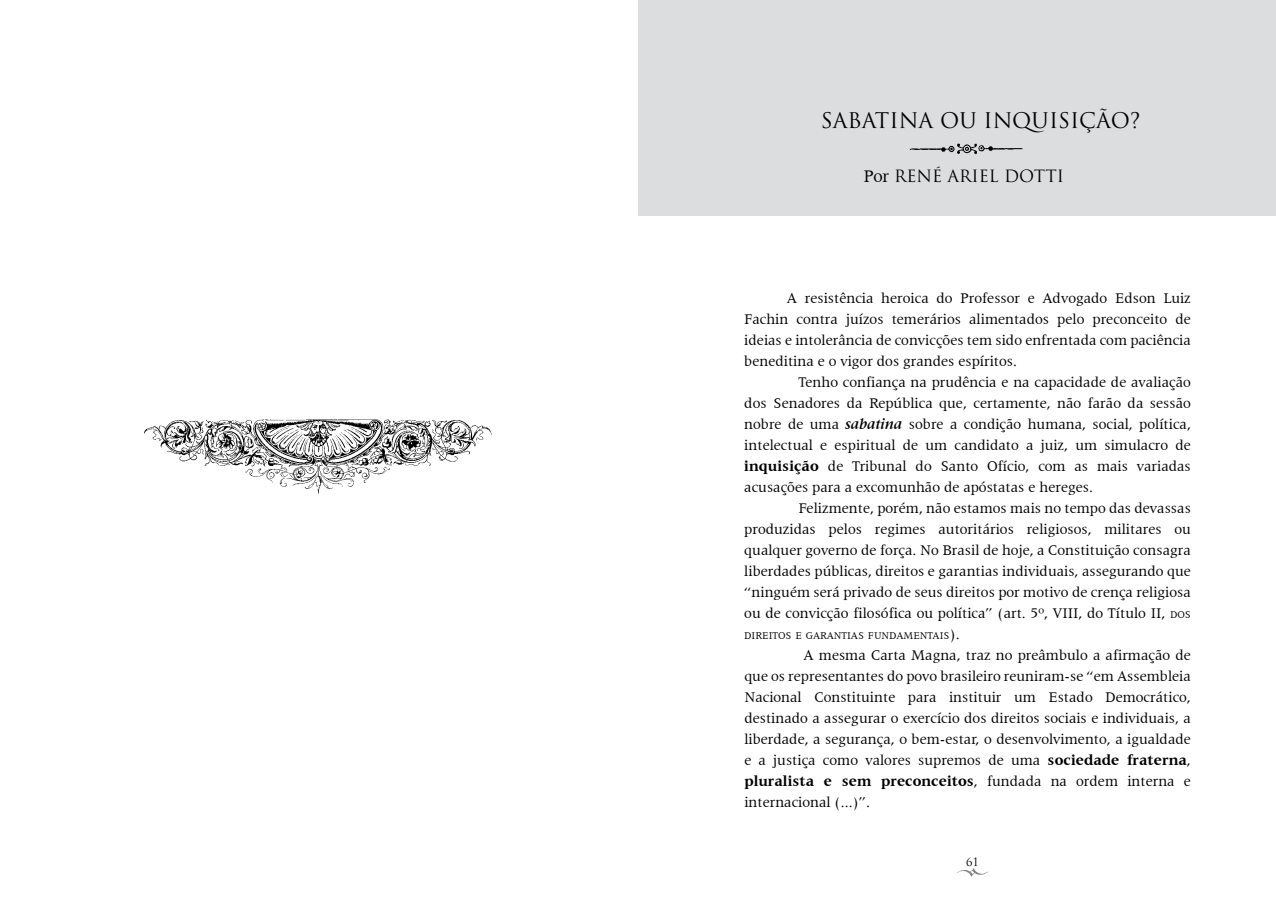
<style>
.page{position:relative;width:1276px;height:915px;background:#fff}
.page>*{position:absolute;margin:0;border:0;box-sizing:border-box;transform-origin:0 0}
.t1{font:21px "Trajan Pro";color:#000}
.t2{font:16.5px "Trajan Pro";color:#000}
.t3{font:15px/21px "Latin 725 BT";color:#000;text-align:justify}
.t4{font:11.25px "Trajan Pro";color:#000}
.t5{font:10.5px "Latin 725 BT";color:#000}
.s1{font-family:"Latin 725 BT";font-size:18px}
.s2{font-weight:700;font-style:italic}
.s3{font-weight:700}
.s4{font-size:10.5px}
.s5{font-size:15px}
</style>
<div class="page">
<img style="left:958px;top:868px;width:29px;height:7px">
<div style="left:638px;top:0;width:638px;height:215px;background:#dcddde"></div>
<img style="left:909px;top:143px;width:114px;height:12px">
<img style="left:144px;top:419px;width:348px;height:75px">
<h1 class="t1" style="left:820px;top:107px;width:321px">SABATINA OU INQUISIÇÃO?</h1>
<p class="t2" style="left:863px;top:166px;width:202px"><span class="s1">Por</span> RENÉ ARIEL DOTTI</p>
<p class="t3" style="left:744px;top:287px;width:448px;text-indent:43px">A resistência heroica do Professor e Advogado Edson Luiz Fachin contra juízos temerários alimentados pelo preconceito de ideias e intolerância de convicções tem sido enfrentada com paciência beneditina e o vigor dos grandes espíritos.</p>
<p class="t3" style="left:744px;top:371px;width:448px;text-indent:54px">Tenho confiança na prudência e na capacidade de avaliação dos Senadores da República que, certamente, não farão da sessão nobre de uma <span class="s2">sabatina</span> sobre a condição humana, social, política, intelectual e espiritual de um candidato a juiz, um simulacro de <span class="s3">inquisição</span> de Tribunal do Santo Ofício, com as mais variadas acusações para a excomunhão de apóstatas e hereges.</p>
<p class="t3" style="left:744px;top:497px;width:448px;text-indent:54px">Felizmente, porém, não estamos mais no tempo das devassas produzidas pelos regimes autoritários religiosos, militares ou qualquer governo de força. No Brasil de hoje, a Constituição consagra liberdades públicas, direitos e garantias individuais, assegurando que “ninguém será privado de seus direitos por motivo de crença religiosa ou de convicção filosófica ou política” (art. 5º, VIII, do Título II, <span class="s4">DOS</span></p>
<p class="t5" style="left:744px;top:629px;width:217px">DIREITOS E GARANTIAS FUNDAMENTAIS<span class="s5">).</span></p>
<p class="t3" style="left:744px;top:644px;width:448px;text-indent:59px">A mesma Carta Magna, traz no preâmbulo a afirmação de que os representantes do povo brasileiro reuniram-se “em Assembleia Nacional Constituinte para instituir um Estado Democrático, destinado a assegurar o exercício dos direitos sociais e individuais, a liberdade, a segurança, o bem-estar, o desenvolvimento, a igualdade e a justiça como valores supremos de uma <span class="s3">sociedade fraterna</span>, <span class="s3">pluralista e sem preconceitos</span>, fundada na ordem interna e internacional (...)”.</p>
<p class="t4" style="left:966px;top:854px;width:14px">61</p>
</div>
